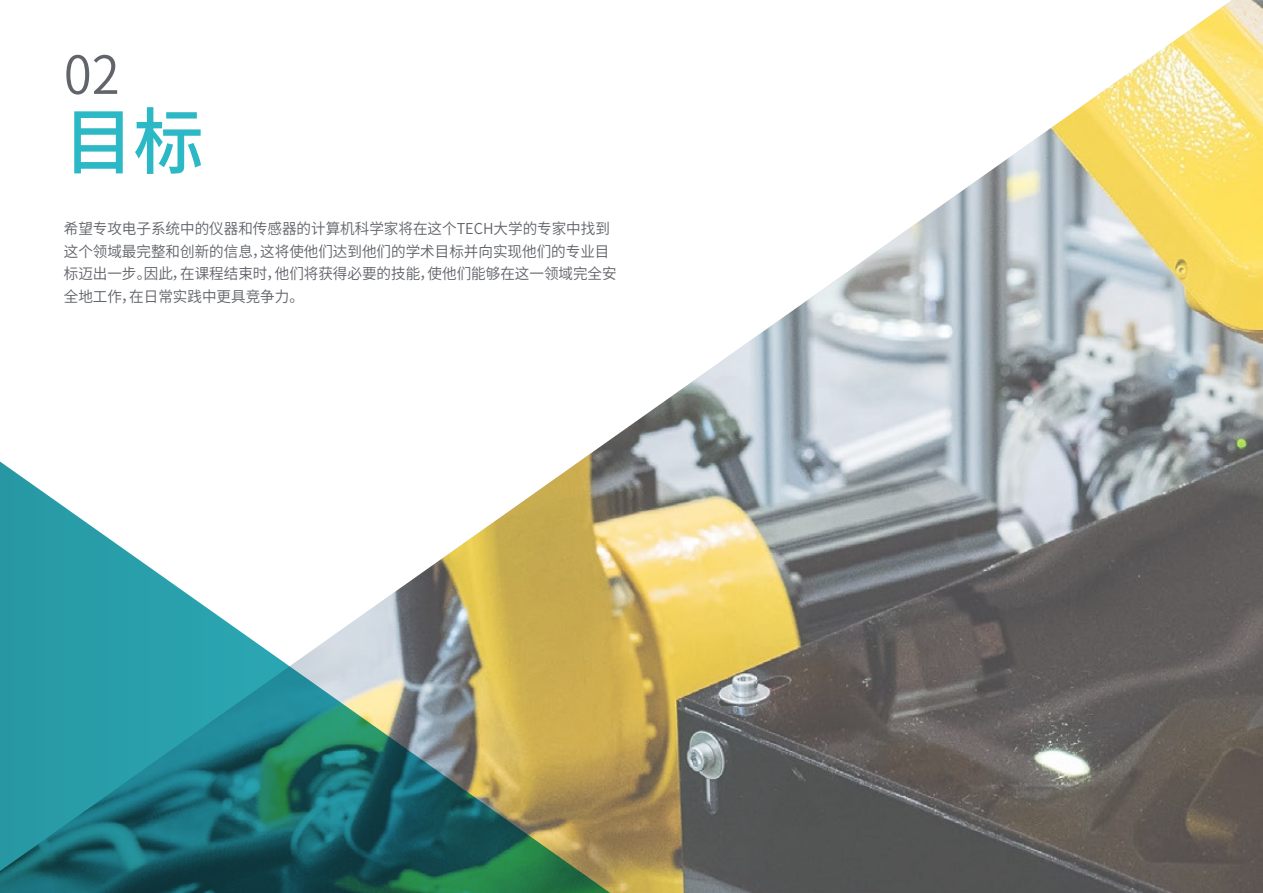
<style>
.page{position:relative;width:1263px;height:893px;background:#fff}
.page>*{position:absolute;margin:0;border:0;box-sizing:border-box;transform-origin:0 0}
.t1{font:500 72px "Source Han Sans CN";color:#2db8c5}
.t2{font:52.5px "Source Han Sans CN";color:#61646a}
.t3{font:15px/22.5px "Source Han Sans CN";color:#61646a}
</style>
<div class="page">
<img style="left:601px;top:0;width:662px;height:893px">
<svg style="left:0;top:446px;width:640px;height:447px"></svg>
<h2 class="t2" style="left:64px;top:45px;width:57px">02</h2>
<h1 class="t1" style="left:64px;top:101px;width:141px">目标</h1>
<p class="t3" style="left:64px;top:218px;width:554px">希望专攻电子系统中的仪器和传感器的计算机科学家将在这个TECH大学的专家中找到这个领域最完整和创新的信息，这将使他们达到他们的学术目标并向实现他们的专业目标迈出一步。因此，在课程结束时，他们将获得必要的技能，使他们能够在这一领域完全安全地工作，在日常实践中更具竞争力。</p>
</div>
